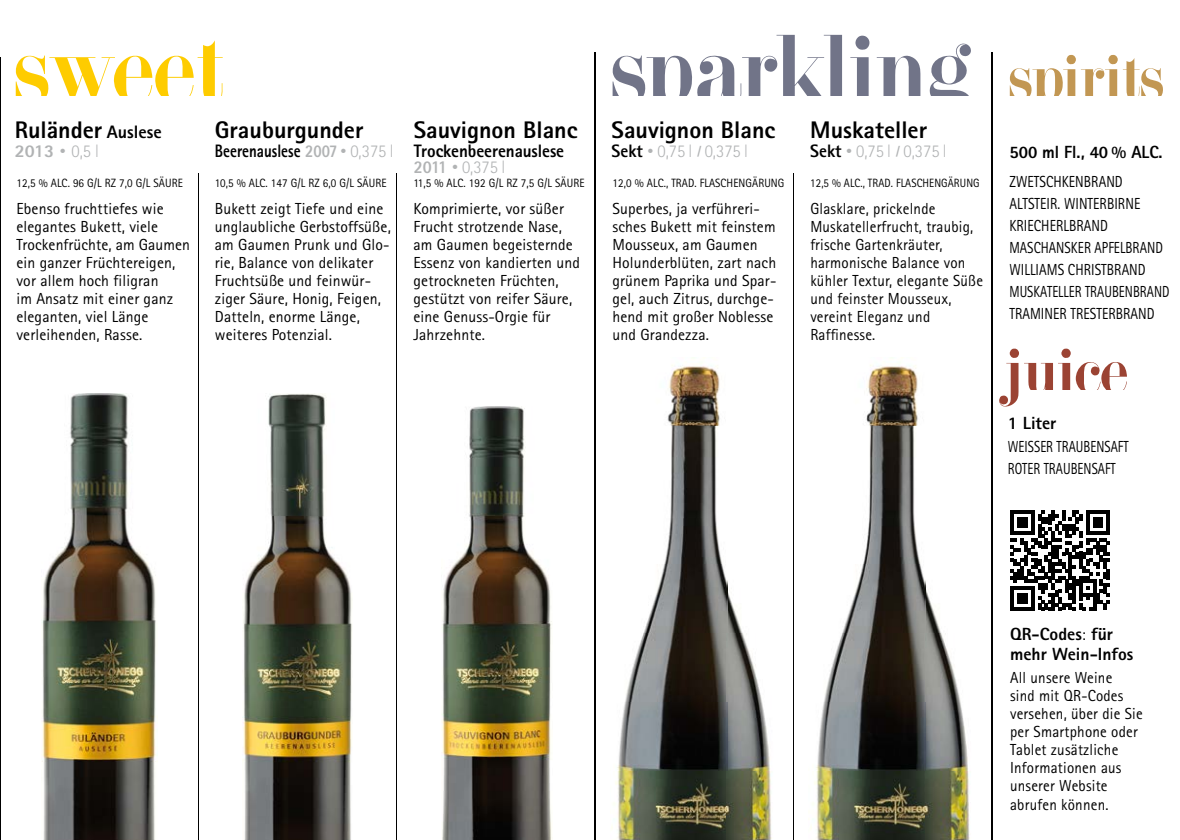
<style>
.page{position:relative;width:1180px;height:840px;background:#fff}
.page>*{position:absolute;margin:0;border:0;box-sizing:border-box;transform-origin:0 0}
.t1{font:90px "Adonis";letter-spacing:-.02em;color:#717488}
.t2{font:90px "Adonis";letter-spacing:-.01em;color:#fecc00}
.t3{font:60px "Adonis";letter-spacing:-.02em;color:#c29753}
.t4{font:60px "Adonis";letter-spacing:-.02em;color:#9b4333}
.t5{font:800 24px "Rotis Sans Serif";color:#000}
.t6{font:300 18px "Rotis Sans Serif";color:#b1b3b4;scale:.95 1}
.t7{font:800 18px/16px "Rotis Sans Serif";letter-spacing:-.005em;color:#000;scale:.95 1}
.t8{font:800 18px "Rotis Sans Serif";letter-spacing:-.005em;color:#000;scale:.83 1}
.t9{font:800 18px "Rotis Sans Serif";color:#b1b3b4}
.t10{font:800 17.6px/20px "Rotis Sans Serif";color:#000}
.t11{font:800 17.6px "Rotis Sans Serif";color:#000;scale:.95 1}
.t12{font:16px/18px "Rotis Sans Serif";letter-spacing:.01em;color:#000}
.t13{font:16px/18px "Rotis Sans Serif";letter-spacing:.01em;color:#000;scale:.94 1}
.t14{font:16px/22px "Rotis Sans Serif";letter-spacing:.01em;color:#000;scale:.85 1}
.t15{font:16px/22px "Rotis Sans Serif";letter-spacing:.01em;color:#000;scale:.8 1}
.t16{font:12px "Rotis Sans Serif";letter-spacing:.01em;color:#000;scale:.92 1}
.t17{font:12px "Rotis Sans Serif";letter-spacing:.01em;color:#000;scale:.9 1}
.s1{font-weight:800;color:#000}
.s2{font-weight:800;font-size:12px}
.s3{color:#b1b3b4}
.s4{font-size:12px;color:#b1b3b4}
.s5{font-weight:300;color:#b1b3b4}
.s6{font-size:18px}
.s7{font-size:12px}
.s8{font-weight:300}
.s9{font-weight:400;font-size:16px}
</style>
<div class="page">
<hr style="left:0;top:57px;width:1px;height:782px;background:#000">
<hr style="left:594px;top:53px;width:2px;height:786px;background:#000">
<hr style="left:198px;top:173px;width:1px;height:666px;background:#000">
<hr style="left:396px;top:173px;width:1px;height:666px;background:#000">
<hr style="left:793px;top:173px;width:1px;height:666px;background:#000">
<img style="left:42px;top:393px;width:114px;height:446px">
<img style="left:810px;top:357px;width:160px;height:482px">
<img style="left:611px;top:357px;width:161px;height:482px">
<hr style="left:991px;top:53px;width:1px;height:786px;background:#000">
<img style="left:242px;top:393px;width:110px;height:446px">
<img style="left:441px;top:406px;width:111px;height:433px">
<svg style="left:1010px;top:510px;width:99px;height:100px"></svg>
<h1 class="t1" style="left:608px;top:17px;width:363px">sparkling</h1>
<h3 class="t5" style="left:611px;top:115px;width:165px">Sauvignon Blanc</h3>
<p class="t6" style="left:611px;top:141px;width:145px"><span class="s1">Sekt</span> <span class="s2">•</span> 0,75 l <span class="s2">/</span> 0,375 l</p>
<h1 class="t2" style="left:11px;top:17px;width:213px">sweet</h1>
<h3 class="t5" style="left:215px;top:115px;width:150px">Grauburgunder</h3>
<p class="t8" style="left:215px;top:140px;width:217px">Beerenauslese <span class="s3">2007</span> <span class="s4">•</span> <span class="s5">0,375 l</span></p>
<h3 class="t5" style="left:413px;top:115px;width:165px">Sauvignon Blanc</h3>
<p class="t7" style="left:413px;top:143px;width:160px">Trockenbeerenauslese<br><span class="s3">2011</span> <span class="s4">•</span> <span class="s5">0,375 l</span></p>
<p class="t12" style="left:413px;top:199px;width:168px">Komprimierte, vor süßer<br>Frucht strotzende Nase, am Gaumen begeisternde<br>Essenz von kandierten und getrockneten Früchten, gestützt von reifer Säure, eine Genuss-Orgie für<br>Jahrzehnte.</p>
<h3 class="t5" style="left:15px;top:115px;width:149px">Ruländer <span class="s6">Auslese</span></h3>
<p class="t9" style="left:15px;top:140px;width:86px">2013 <span class="s7">•</span> <span class="s8">0,5 l</span></p>
<h3 class="t5" style="left:810px;top:115px;width:118px">Muskateller</h3>
<p class="t6" style="left:810px;top:141px;width:145px"><span class="s1">Sekt</span> <span class="s2">•</span> 0,75 l <span class="s2">/</span> 0,375 l</p>
<p class="t16" style="left:16px;top:175px;width:182px">12,5 % ALC. 96 G/L RZ 7,0 G/L SÄURE</p>
<p class="t16" style="left:612px;top:175px;width:188px">12,0 % ALC., TRAD. FLASCHENGÄRUNG</p>
<p class="t16" style="left:215px;top:175px;width:188px">10,5 % ALC. 147 G/L RZ 6,0 G/L SÄURE</p>
<p class="t16" style="left:413px;top:175px;width:187px">11,5 % ALC. 192 G/L RZ 7,5 G/L SÄURE</p>
<p class="t17" style="left:810px;top:175px;width:190px">12,5 % ALC., TRAD. FLASCHENGÄRUNG</p>
<p class="t12" style="left:612px;top:199px;width:165px">Superbes, ja verführeri&shy;sches Bukett mit feinstem<br>Mousseux, am Gaumen<br>Holunderblüten, zart nach grünem Paprika und Spar&shy;gel, auch Zitrus, durchge&shy;hend mit großer Noblesse und Grandezza.</p>
<p class="t13" style="left:810px;top:199px;width:185px">Glasklare, prickelnde<br>Muskatellerfrucht, traubig, frische Gartenkräuter, harmonische Balance von kühler Textur, elegante Süße und feinster Mousseux, vereint Eleganz und<br>Raffinesse.</p>
<p class="t12" style="left:16px;top:199px;width:175px">Ebenso fruchttiefes wie elegantes Bukett, viele<br>Trockenfrüchte, am Gaumen ein ganzer Früchtereigen, vor allem hoch filigran<br>im Ansatz mit einer ganz eleganten, viel Länge verleihenden, Rasse.</p>
<p class="t12" style="left:215px;top:199px;width:177px">Bukett zeigt Tiefe und eine unglaubliche Gerbstoffsüße, am Gaumen Prunk und Glo&shy;rie, Balance von delikater<br>Fruchtsüße und feinwür&shy;ziger Säure, Honig, Feigen,<br>Datteln, enorme Länge, weiteres Potenzial.</p>
<h2 class="t3" style="left:1006px;top:42px;width:157px">spirits</h2>
<p class="t11" style="left:1009px;top:140px;width:163px">500 ml Fl., 40 % ALC.</p>
<p class="t14" style="left:1009px;top:170px;width:190px">ZWETSCHKENBRAND<br>ALTSTEIR. WINTERBIRNE<br>KRIECHERLBRAND<br>MASCHANSKER APFELBRAND<br>WILLIAMS CHRISTBRAND<br>MUSKATELLER TRAUBENBRAND<br>TRAMINER TRESTERBRAND</p>
<h2 class="t4" style="left:1003px;top:336px;width:124px">juice</h2>
<p class="t10" style="left:1007px;top:413px;width:50px">1 Liter</p>
<p class="t15" style="left:1007px;top:435px;width:152px">WEISSER TRAUBENSAFT<br>ROTER TRAUBENSAFT</p>
<p class="t10" style="left:1009px;top:623px;width:125px">QR-Codes<span class="s9">:</span> für mehr Wein-Infos</p>
<p class="t13" style="left:1009px;top:667px;width:142px">All unsere Weine<br>sind mit QR-Codes versehen, über die Sie per Smartphone oder<br>Tablet zusätzliche<br>Informationen aus unserer Website abrufen können.</p>
</div>
